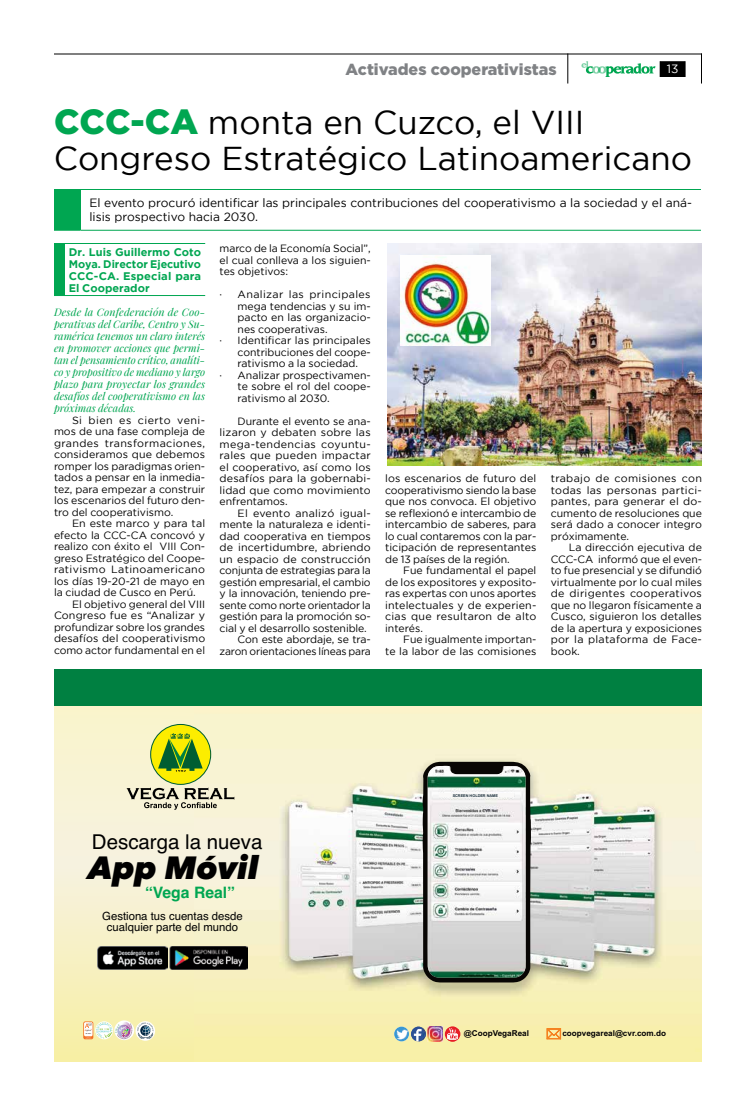
<style>
.page{position:relative;width:756px;height:1116px;background:#fff}
.page>*{position:absolute;margin:0;border:0;box-sizing:border-box;transform-origin:0 0}
.t1{font:33px/36px "Gotham";color:#000}
.t2{font:italic 800 31.8px "Avenir Next";color:#000}
.t3{font:20.5px "Helvetica";color:#000}
.t4{font:900 16px "Gotham";color:#808285}
.t5{font:700 15.7px "Helvetica";color:#00a651}
.t6{font:12px/14px "Gotham";color:#000}
.t7{font:12px "Gotham";color:#fff}
.t8{font:11.3px/11.3px "Helvetica";color:#000;text-align:center}
.t9{font:700 11px/12px "Gotham";color:#00a651;text-align:justify}
.t10{font:10.5px/11.5px "Gotham";color:#000;text-align:justify}
.t11{font:italic 10.5px/12px "Playfair Display";color:#00a651;text-align:justify}
.t12{font:10.5px "Gotham";letter-spacing:.03em;color:#000}
.t13{font:10.5px "Gotham";letter-spacing:.02em;color:#000}
.t14{font:700 8.1px "Arial";color:#010001}
.t15{font:700 3.8px "Arial";color:#172c38}
.s1{font-weight:900;font-size:35px;color:#00a651}
</style>
<div class="page">
<hr style="left:54px;top:54px;width:648px;height:1px;background:#000">
<svg style="left:581px;top:61px;width:75px;height:16px"></svg>
<div style="left:660px;top:62px;width:25px;height:14px;background:#000"></div>
<div style="left:660px;top:61px;width:26px;height:16px;border:1px solid #000"></div>
<hr style="left:701px;top:54px;width:1px;height:30px;background:#000">
<hr style="left:567px;top:54px;width:1px;height:30px;background:#000">
<div style="left:54px;top:190px;width:26px;height:40px;background:#00a651"></div>
<svg style="left:54px;top:189px;width:26px;height:1px"></svg>
<hr style="left:80px;top:189px;width:621px;height:1px;background:#00a651">
<hr style="left:80px;top:190px;width:1px;height:40px;background:#00a651">
<svg style="left:54px;top:230px;width:26px;height:1px"></svg>
<hr style="left:80px;top:230px;width:621px;height:1px;background:#00a651">
<div style="left:54px;top:244px;width:11px;height:52px;background:#00a651"></div>
<hr style="left:65px;top:243px;width:140px;height:1px;background:#00a651">
<hr style="left:65px;top:295px;width:140px;height:1px;background:#00a651">
<svg style="left:54px;top:706px;width:140px;height:356px;background:#f6f1ca"></svg>
<img style="left:194px;top:706px;width:508px;height:356px">
<img style="left:211px;top:714px;width:491px;height:338px">
<svg style="left:422px;top:762px;width:109px;height:221px;background:#36352f"></svg>
<img style="left:428px;top:766px;width:98px;height:212px">
<hr style="left:439px;top:794px;width:75px;height:3px;background:#faf9f8">
<img style="left:98px;top:946px;width:69px;height:23px">
<img style="left:170px;top:946px;width:77px;height:23px">
<svg style="left:150px;top:724px;width:61px;height:61px"></svg>
<div style="left:151px;top:725px;width:59px;height:59px;background:#fced00;border-radius:50%"></div>
<svg style="left:158px;top:733px;width:45px;height:39px"></svg>
<svg style="left:127px;top:788px;width:107px;height:22px;background:#b3af9b"></svg>
<svg style="left:114px;top:1020px;width:20px;height:20px"></svg>
<svg style="left:136px;top:1021px;width:19px;height:20px"></svg>
<div style="left:83px;top:1021px;width:10px;height:18px;background:#f36e21;border-radius:2px"></div>
<svg style="left:84px;top:1022px;width:9px;height:14px"></svg>
<img style="left:394px;top:1027px;width:15px;height:14px;border-radius:7px">
<img style="left:411px;top:1027px;width:13px;height:14px">
<svg style="left:423px;top:1028px;width:3px;height:12px"></svg>
<div style="left:427px;top:1027px;width:15px;height:14px;border:1px solid #fff;border-radius:3px"></div>
<img style="left:428px;top:1027px;width:14px;height:14px">
<img style="left:445px;top:1026px;width:15px;height:16px;border-radius:8px">
<div style="left:54px;top:670px;width:648px;height:36px;background:#008041"></div>
<img style="left:387px;top:243px;width:315px;height:222px">
<img style="left:400px;top:256px;width:90px;height:90px">
<svg style="left:547px;top:1029px;width:14px;height:10px"></svg>
<svg style="left:85px;top:1022px;width:69px;height:17px"></svg>
<h3 class="t4" style="left:346px;top:60px;width:212px">Activades cooperativistas</h3>
<p class="t7" style="left:667px;top:62px;width:13px">13</p>
<h1 class="t1" style="left:54px;top:103px;width:640px"><span class="s1">CCC-CA</span> monta en Cuzco, el VIII<br>Congreso Estratégico Latinoamericano</h1>
<p class="t6" style="left:90px;top:196px;width:604px">El evento procuró identificar las principales contribuciones del cooperativismo a la sociedad y el aná&shy;lisis prospectivo hacia 2030.</p>
<p class="t9" style="left:69px;top:245px;width:134px">Dr. Luis Guillermo Coto Moya. Director Ejecutivo CCC-CA. Especial para El Cooperador</p>
<p class="t11" style="left:54px;top:305px;width:153px">Desde la Confederación de Coo&shy;perativas del Caribe, Centro y Su&shy;ramérica tenemos un claro interés en promover acciones que permi&shy;tan el pensamiento crítico, analíti&shy;co y propositivo de mediano y largo plazo para proyectar los grandes desafíos del cooperativismo en las próximas décadas.</p>
<p class="t10" style="left:54px;top:414px;width:153px;text-indent:18px">Si bien es cierto veni&shy;mos de una fase compleja de grandes transformaciones, consideramos que debemos romper los paradigmas orien&shy;tados a pensar en la inmedia&shy;tez, para empezar a construir los escenarios del futuro den&shy;tro del cooperativismo.</p>
<p class="t10" style="left:72px;top:517px;width:135px">En este marco y para tal</p>
<p class="t10" style="left:54px;top:529px;width:153px">efecto la CCC-CA concovó y</p>
<p class="t10" style="left:54px;top:540px;width:153px">realizo con éxito el VIII Con-</p>
<p class="t10" style="left:54px;top:552px;width:153px">greso Estratégico del Coope-</p>
<p class="t12" style="left:54px;top:564px;width:153px">rativismo Latinoamericano</p>
<p class="t10" style="left:54px;top:575px;width:153px">los días 19-20-21 de mayo en</p>
<p class="t10" style="left:54px;top:586px;width:143px">la ciudad de Cusco en Perú.</p>
<p class="t10" style="left:72px;top:598px;width:135px">El objetivo general del VIII</p>
<p class="t10" style="left:54px;top:609px;width:153px">Congreso fue es “Analizar y</p>
<p class="t10" style="left:54px;top:621px;width:153px">profundizar sobre los grandes</p>
<p class="t10" style="left:54px;top:632px;width:153px">desafíos del cooperativismo</p>
<p class="t10" style="left:54px;top:644px;width:153px">como actor fundamental en el</p>
<p class="t10" style="left:220px;top:242px;width:153px">marco de la Economía Social”, el cual conlleva a los siguien&shy;tes objetivos:</p>
<p class="t12" style="left:220px;top:289px;width:152px">· Analizar las principales</p>
<p class="t10" style="left:238px;top:300px;width:135px">mega tendencias y su im-</p>
<p class="t10" style="left:238px;top:311px;width:135px">pacto en las organizacio-</p>
<p class="t10" style="left:238px;top:323px;width:91px">nes cooperativas.</p>
<p class="t10" style="left:220px;top:334px;width:153px">· Identificar las principales</p>
<p class="t10" style="left:238px;top:346px;width:135px">contribuciones del coope-</p>
<p class="t10" style="left:238px;top:357px;width:122px">rativismo a la sociedad.</p>
<p class="t10" style="left:220px;top:369px;width:153px">· Analizar prospectivamen-</p>
<p class="t10" style="left:238px;top:380px;width:135px">te sobre el rol del coope-</p>
<p class="t10" style="left:238px;top:392px;width:94px">rativismo al 2030.</p>
<p class="t10" style="left:220px;top:415px;width:153px;text-indent:18px">Durante el evento se ana&shy;lizaron y debaten sobre las mega-tendencias coyuntu&shy;rales que pueden impactar el cooperativo, así como los desafíos para la gobernabi&shy;lidad que como movimiento enfrentamos.</p>
<p class="t13" style="left:238px;top:507px;width:135px">El evento analizó igual-</p>
<p class="t10" style="left:220px;top:518px;width:153px">mente la naturaleza e identi-</p>
<p class="t10" style="left:220px;top:530px;width:153px">dad cooperativa en tiempos</p>
<p class="t10" style="left:220px;top:541px;width:153px">de incertidumbre, abriendo</p>
<p class="t10" style="left:220px;top:553px;width:153px">un espacio de construcción</p>
<p class="t10" style="left:220px;top:564px;width:153px">conjunta de estrategias para la</p>
<p class="t10" style="left:220px;top:576px;width:153px">gestión empresarial, el cambio</p>
<p class="t10" style="left:220px;top:587px;width:153px">y la innovación, teniendo pre-</p>
<p class="t10" style="left:220px;top:599px;width:153px">sente como norte orientador la</p>
<p class="t10" style="left:220px;top:610px;width:153px">gestión para la promoción so-</p>
<p class="t10" style="left:220px;top:622px;width:149px">cial y el desarrollo sostenible.</p>
<p class="t10" style="left:238px;top:633px;width:135px">Con este abordaje, se tra-</p>
<p class="t10" style="left:220px;top:645px;width:153px">zaron orientaciones líneas para</p>
<p class="t10" style="left:385px;top:473px;width:153px">los escenarios de futuro del cooperativismo siendo la base que nos convoca. El objetivo se reflexionó e intercambio de intercambio de saberes, para lo cual contaremos con la par&shy;ticipación de representantes de 13 países de la región.</p>
<p class="t10" style="left:385px;top:565px;width:153px;text-indent:18px">Fue fundamental el papel de los expositores y exposito&shy;ras expertas con unos aportes intelectuales y de experien&shy;cias que resultaron de alto interés.</p>
<p class="t10" style="left:385px;top:634px;width:153px;text-align:right">Fue igualmente importan-<br>te la labor de las comisiones</p>
<p class="t10" style="left:551px;top:473px;width:153px">trabajo de comisiones con todas las personas partici&shy;pantes, para generar el do&shy;cumento de resoluciones que será dado a conocer integro próximamente.</p>
<p class="t10" style="left:551px;top:542px;width:153px;text-indent:18px">La dirección ejecutiva de CCC-CA informó que el even&shy;to fue presencial y se difundió virtualmente por lo cual miles de dirigentes cooperativos que no llegaron físicamente a Cusco, siguieron los detalles de la apertura y exposiciones por la plataforma de Face&shy;book.</p>
<h3 class="t3" style="left:92px;top:830px;width:172px">Descarga la nueva</h3>
<h2 class="t2" style="left:88px;top:850px;width:172px">App Móvil</h2>
<h3 class="t5" style="left:145px;top:883px;width:92px">“Vega Real”</h3>
<p class="t8" style="left:102px;top:910px;width:142px">Gestiona tus cuentas desde cualquier parte del mundo</p>
<p class="t15" style="left:453px;top:794px;width:47px">SCREEN HOLDER NAME</p>
<p class="t14" style="left:464px;top:1028px;width:67px">@CoopVegaReal</p>
<p class="t14" style="left:562px;top:1028px;width:105px">coopvegareal@cvr.com.do</p>
</div>
